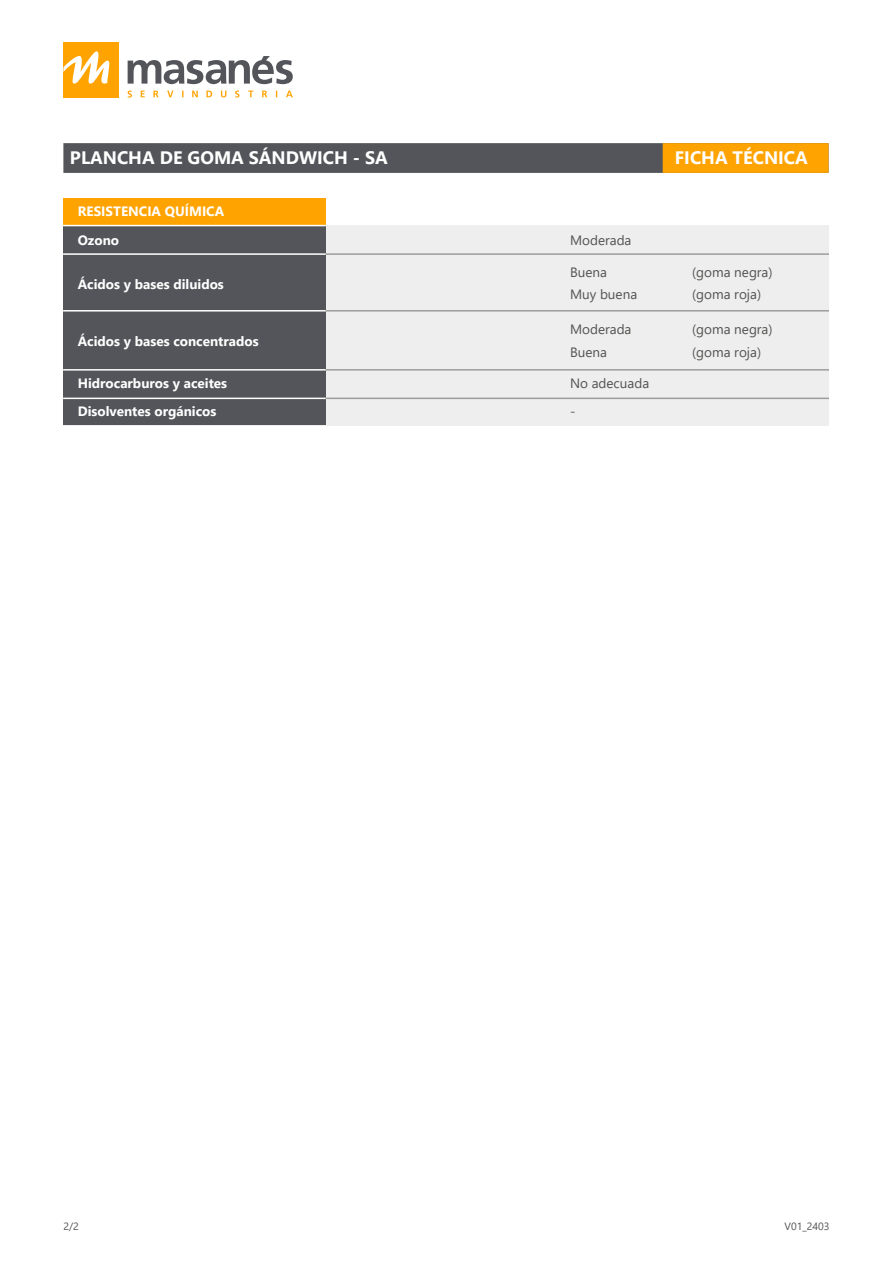
<style>
.page{position:relative;width:893px;height:1263px;background:#fff}
.page>*{position:absolute;margin:0;border:0;box-sizing:border-box;transform-origin:0 0}
.t1{font:700 18px "Segoe UI";color:#fff}
.t2{font:700 13.5px/28.5px "Segoe UI";color:#fff}
.t3{font:13.5px/22.5px "Segoe UI";color:#525251}
.t4{font:10.5px "Segoe UI";color:#535355}
</style>
<div class="page">
<div style="left:63px;top:143px;width:765px;height:30px;background:#54555a"></div>
<div style="left:663px;top:143px;width:165px;height:30px;background:#ffa300"></div>
<div style="left:63px;top:42px;width:55px;height:55px;background:#ffa300"></div>
<svg style="left:63px;top:51px;width:46px;height:33px"></svg>
<svg style="left:128px;top:56px;width:165px;height:28px"></svg>
<svg style="left:128px;top:91px;width:165px;height:7px"></svg>
<svg style="left:63px;top:226px;width:766px;height:200px;background:#b9b9bb"></svg>
<div style="left:63px;top:199px;width:263px;height:27px;background:#ffa300"></div>
<hr style="left:63px;top:225px;width:263px;height:1px;background:#fff">
<hr style="left:326px;top:253px;width:503px;height:2px;background:#9d9d9e">
<hr style="left:63px;top:253px;width:263px;height:2px;background:#fff">
<hr style="left:326px;top:310px;width:503px;height:2px;background:#9d9d9e">
<hr style="left:63px;top:310px;width:263px;height:2px;background:#fff">
<hr style="left:326px;top:369px;width:503px;height:2px;background:#9d9d9e">
<hr style="left:63px;top:369px;width:263px;height:2px;background:#fff">
<hr style="left:326px;top:398px;width:503px;height:1px;background:#9d9d9e">
<hr style="left:63px;top:398px;width:263px;height:1px;background:#fff">
<h1 class="t1" style="left:70px;top:140px;width:319px">PLANCHA DE GOMA SÁNDWICH - SA</h1>
<h1 class="t1" style="left:675px;top:140px;width:134px">FICHA TÉCNICA</h1>
<p class="t2" style="left:78px;top:196px;width:148px">RESISTENCIA QUÍMICA<br>Ozono</p>
<p class="t3" style="left:570px;top:228px;width:63px">Moderada</p>
<p class="t2" style="left:78px;top:269px;width:148px">Ácidos y bases diluidos</p>
<p class="t3" style="left:570px;top:260px;width:69px">Buena<br>Muy buena</p>
<p class="t2" style="left:78px;top:326px;width:182px">Ácidos y bases concentrados</p>
<p class="t3" style="left:570px;top:317px;width:63px">Moderada<br>Buena</p>
<p class="t2" style="left:78px;top:368px;width:151px">Hidrocarburos y aceites</p>
<p class="t3" style="left:570px;top:370px;width:81px">No adecuada</p>
<p class="t2" style="left:78px;top:396px;width:140px">Disolventes orgánicos</p>
<p class="t3" style="left:570px;top:399px;width:7px">-</p>
<p class="t3" style="left:692px;top:260px;width:82px">(goma negra) (goma roja)</p>
<p class="t3" style="left:692px;top:317px;width:82px">(goma negra) (goma roja)</p>
<p class="t4" style="left:63px;top:1216px;width:17px">2/2</p>
<p class="t4" style="left:784px;top:1216px;width:47px">V01_2403</p>
</div>
